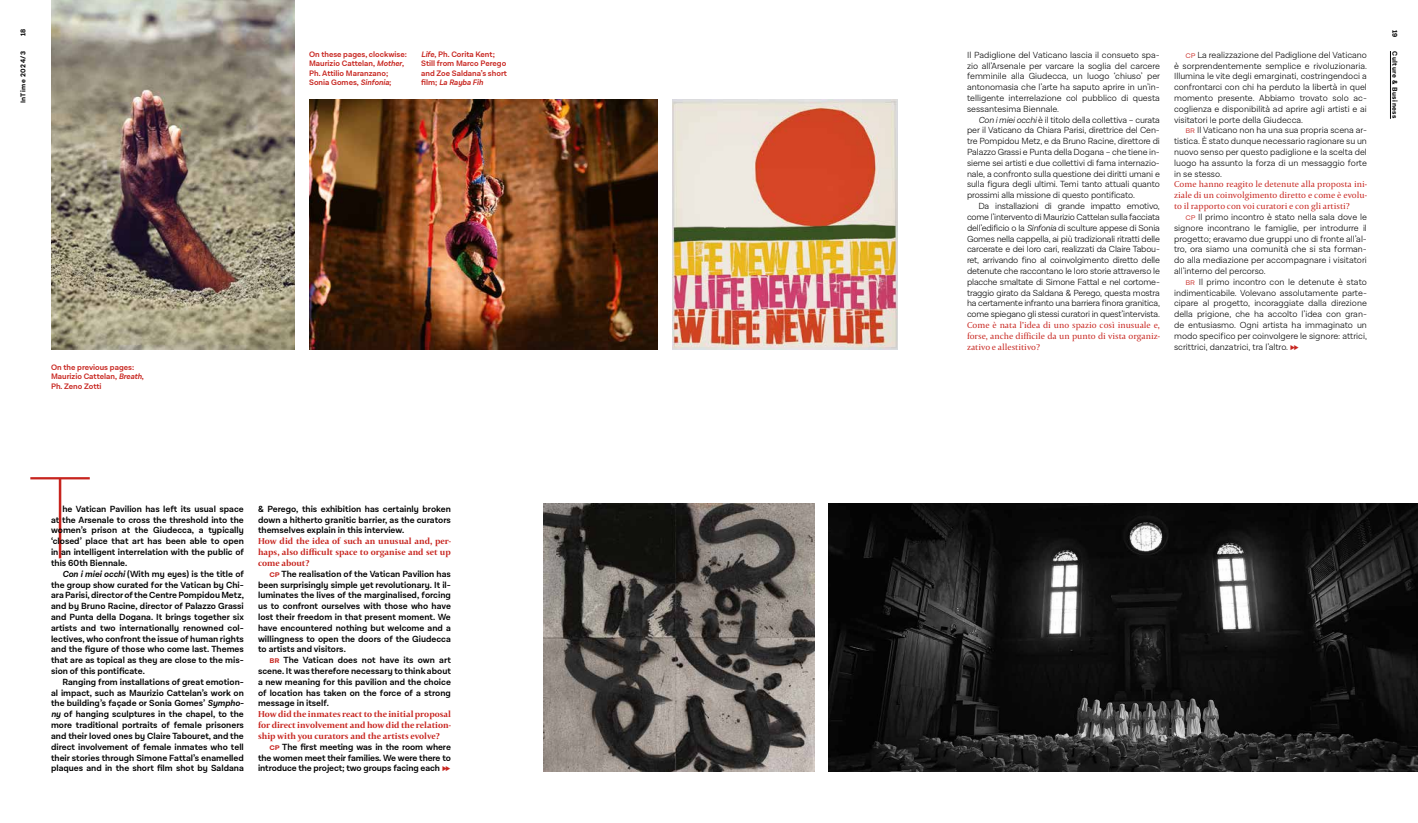
<style>
.page{position:relative;width:1418px;height:823px;background:#fff}
.page>*{position:absolute;margin:0;border:0;box-sizing:border-box;transform-origin:0 0}
.t1{font:300 9px/10.8px "Lota Grotesque Alt 3";color:#000;text-align:justify}
.t2{font:600 9px/10.8px "Lota Grotesque Alt 3";color:#000;text-align:justify}
.t3{font:9px/10.8px "Capitolium 2";color:#c7241e;text-align:justify}
.t4{font:700 9px/10.8px "Capitolium 2";color:#c7241e;text-align:justify}
.t5{font:600 8px/9.6px "Lota Grotesque Alt 3";color:#c7241e}
.t6{font:700 7px "Lota Grotesque Alt 3";letter-spacing:.07em;color:#000}
.s1{font-style:italic}
.s2{color:#c7241e}
.s3{font-family:"Lin Libertine O";font-weight:400;font-size:11px;color:#c7241e}
</style>
<div class="page">
<img style="left:828px;top:503px;width:589px;height:267px">
<svg style="left:30px;top:477px;width:60px;height:81px"></svg>
<img style="left:309px;top:100px;width:349px;height:250px">
<img style="left:672px;top:100px;width:225px;height:250px">
<img style="left:543px;top:503px;width:271px;height:267px">
<img style="left:51px;top:0;width:244px;height:350px">
<hr style="left:1390px;top:51px;width:1px;height:68px;background:#000">
<p class="t6" style="left:19px;top:36px;width:9px;rotate:-90deg">18</p>
<p class="t6" style="left:1398px;top:30px;width:9px;rotate:90deg">19</p>
<p class="t6" style="left:1398px;top:51px;width:69px;rotate:90deg">Culture &amp; Business</p>
<p class="t5" style="left:309px;top:49px;width:99px">On these pages, clockwise:<br>Maurizio Cattelan, <span class="s1">Mother</span>,<br>Ph. Attilio Maranzano;<br>Sonia Gomes, <span class="s1">Sinfonia</span>;</p>
<p class="t5" style="left:421px;top:49px;width:87px"><span class="s1">Life</span>, Ph. Corita Kent;<br>Still from Marco Perego and Zoe Saldana’s short film; <span class="s1">La Rayba Fih</span></p>
<p class="t1" style="left:967px;top:49px;width:194px">Il Padiglione del Vaticano lascia il consueto spa&shy;zio all’Arsenale per varcare la soglia del carcere femminile alla Giudecca, un luogo ‘chiuso’ per antonomasia che l’arte ha saputo aprire in un’in&shy;telligente interrelazione col pubblico di questa sessantesima Biennale.</p>
<p class="t1" style="left:967px;top:114px;width:194px;text-indent:11px"><span class="s1">Con i miei occhi</span> è il titolo della collettiva – curata per il Vaticano da Chiara Parisi, direttrice del Cen&shy;tre Pompidou Metz, e da Bruno Racine, direttore di Palazzo Grassi e Punta della Dogana – che tiene in&shy;sieme sei artisti e due collettivi di fama internazio&shy;nale, a confronto sulla questione dei diritti umani e sulla figura degli ultimi. Temi tanto attuali quanto prossimi alla missione di questo pontificato.</p>
<p class="t1" style="left:967px;top:201px;width:194px;text-indent:11px">Da installazioni di grande impatto emotivo, come l’intervento di Maurizio Cattelan sulla facciata dell’edificio o la <span class="s1">Sinfonia</span> di sculture appese di Sonia Gomes nella cappella, ai più tradizionali ritratti delle carcerate e dei loro cari, realizzati da Claire Tabou&shy;ret, arrivando fino al coinvolgimento diretto delle detenute che raccontano le loro storie attraverso le placche smaltate di Simone Fattal e nel cortome&shy;traggio girato da Saldana &amp; Perego, questa mostra ha certamente infranto una barriera finora granitica, come spiegano gli stessi curatori in quest’intervista.</p>
<p class="t3" style="left:967px;top:319px;width:194px">Come è nata l’idea di uno spazio così inusuale e, forse, anche difficile da un punto di vista organiz&shy;zativo e allestitivo?</p>
<p class="t1" style="left:1174px;top:49px;width:194px;text-indent:11px"><span class="s2">cp</span> La realizzazione del Padiglione del Vaticano è sorprendentemente semplice e rivoluzionaria.<br>Illumina le vite degli emarginati, costringendoci a confrontarci con chi ha perduto la libertà in quel momento presente. Abbiamo trovato solo ac&shy;coglienza e disponibilità ad aprire agli artisti e ai visitatori le porte della Giudecca.</p>
<p class="t1" style="left:1174px;top:125px;width:194px;text-indent:11px"><span class="s2">br</span> Il Vaticano non ha una sua propria scena ar&shy;tistica. È stato dunque necessario ragionare su un nuovo senso per questo padiglione e la scelta del luogo ha assunto la forza di un messaggio forte in se stesso.</p>
<p class="t3" style="left:1174px;top:179px;width:194px">Come hanno reagito le detenute alla proposta ini&shy;ziale di un coinvolgimento diretto e come è evolu&shy;to il rapporto con voi curatori e con gli artisti?</p>
<p class="t1" style="left:1174px;top:211px;width:194px;text-indent:11px"><span class="s2">cp</span> Il primo incontro è stato nella sala dove le signore incontrano le famiglie, per introdurre il progetto; eravamo due gruppi uno di fronte all’al&shy;tro, ora siamo una comunità che si sta forman&shy;do alla mediazione per accompagnare i visitatori all’interno del percorso.</p>
<p class="t1" style="left:1174px;top:276px;width:194px;text-indent:11px"><span class="s2">br</span> Il primo incontro con le detenute è stato indimenticabile. Volevano assolutamente parte&shy;cipare al progetto, incoraggiate dalla direzione della prigione, che ha accolto l’idea con gran&shy;de entusiasmo. Ogni artista ha immaginato un modo specifico per coinvolgere le signore: attrici, scrittrici, danzatrici, tra l’altro. <span class="s3">▶▶</span></p>
<p class="t6" style="left:19px;top:103px;width:54px;rotate:-90deg">InTime 2024/3</p>
<p class="t5" style="left:51px;top:362px;width:94px">On the previous pages:<br>Maurizio Cattelan, <span class="s1">Breath</span>,<br>Ph. Zeno Zotti</p>
<p class="t2" style="left:51px;top:503px;width:194px;text-indent:11px">he Vatican Pavilion has left its usual space at the Arsenale to cross the threshold into the women’s prison at the Giudecca, a typically ‘closed’ place that art has been able to open in an intelligent interrelation with the public of this 60th Biennale.</p>
<p class="t2" style="left:51px;top:568px;width:194px;text-indent:11px"><span class="s1">Con i miei occhi</span> (With my eyes) is the title of the group show curated for the Vatican by Chi&shy;ara Parisi, director of the Centre Pompidou Metz, and by Bruno Racine, director of Palazzo Grassi and Punta della Dogana. It brings together six artists and two internationally renowned col&shy;lectives, who confront the issue of human rights and the figure of those who come last. Themes that are as topical as they are close to the mis&shy;sion of this pontificate.</p>
<p class="t2" style="left:51px;top:676px;width:194px;text-indent:11px">Ranging from installations of great emotion&shy;al impact, such as Maurizio Cattelan’s work on the building’s façade or Sonia Gomes’ <span class="s1">Sympho&shy;ny</span> of hanging sculptures in the chapel, to the more traditional portraits of female prisoners and their loved ones by Claire Tabouret, and the direct involvement of female inmates who tell their stories through Simone Fattal’s enamelled plaques and in the short film shot by Saldana</p>
<p class="t2" style="left:258px;top:503px;width:194px">&amp; Perego, this exhibition has certainly broken down a hitherto granitic barrier, as the curators themselves explain in this interview.</p>
<p class="t4" style="left:258px;top:535px;width:194px">How did the idea of such an unusual and, per&shy;haps, also difficult space to organise and set up come about?</p>
<p class="t2" style="left:258px;top:568px;width:194px;text-indent:11px"><span class="s2">cp</span> The realisation of the Vatican Pavilion has been surprisingly simple yet revolutionary. It il&shy;luminates the lives of the marginalised, forcing us to confront ourselves with those who have lost their freedom in that present moment. We have encountered nothing but welcome and a willingness to open the doors of the Giudecca to artists and visitors.</p>
<p class="t2" style="left:258px;top:654px;width:194px;text-indent:11px"><span class="s2">br</span> The Vatican does not have its own art scene. It was therefore necessary to think about a new meaning for this pavilion and the choice of location has taken on the force of a strong message in itself.</p>
<p class="t4" style="left:258px;top:708px;width:194px">How did the inmates react to the initial proposal for direct involvement and how did the relation&shy;ship with you curators and the artists evolve?</p>
<p class="t2" style="left:258px;top:741px;width:194px;text-indent:11px"><span class="s2">cp</span> The first meeting was in the room where the women meet their families. We were there to introduce the project; two groups facing each <span class="s3">▶▶</span></p>
</div>
